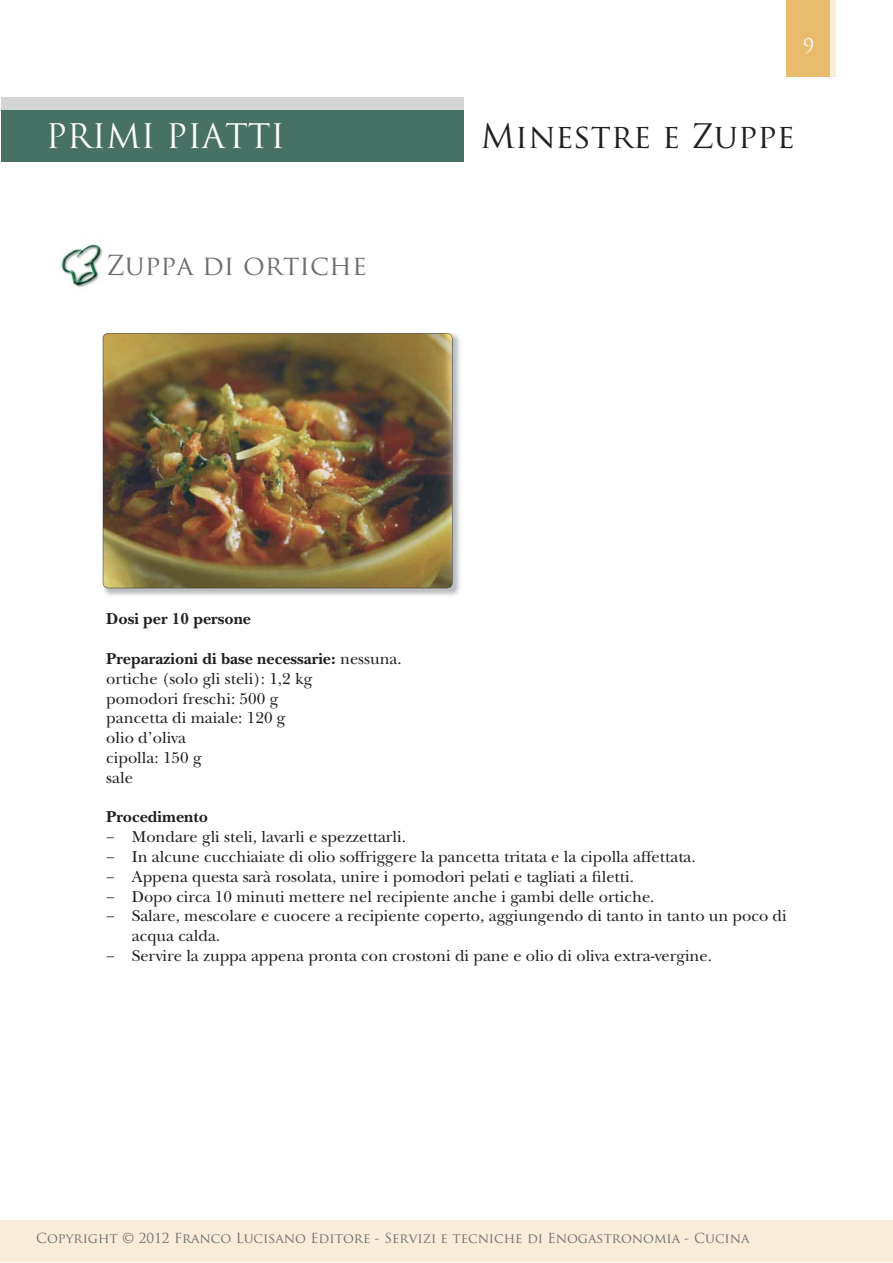
<style>
.page{position:relative;width:893px;height:1263px;background:#fff}
.page>*{position:absolute;margin:0;border:0;box-sizing:border-box;transform-origin:0 0}
.t1{font:33px "Trajan Pro";color:#231f20}
.t2{font:33px "Trajan Pro";color:#fff}
.t3{font:27px "Trajan Pro";color:#6d6e70}
.t4{font:19.5px "Trajan Pro";color:#fff}
.t5{font:16.5px/19.8px "New Baskerville";color:#231f20}
.t6{font:700 16.5px "New Baskerville";color:#231f20}
.t7{font:13.5px "Trajan Pro";color:#6d6e70}
.s1{font-weight:700}
</style>
<div class="page">
<div style="left:1px;top:1220px;width:892px;height:42px;background:#f9ecd8"></div>
<div style="left:791px;top:0;width:44px;height:77px;background:#f9ecd8"></div>
<div style="left:787px;top:0;width:43px;height:77px;background:#e9bb6d"></div>
<img style="left:61px;top:244px;width:42px;height:44px">
<div style="left:1px;top:97px;width:462px;height:51px;background:#d3d6d3"></div>
<div style="left:1px;top:111px;width:462px;height:51px;background:#487165"></div>
<img style="left:103px;top:333px;width:357px;height:263px">
<img style="left:103px;top:333px;width:349px;height:255px">
<p class="t4" style="left:803px;top:35px;width:13px">9</p>
<h1 class="t2" style="left:46px;top:117px;width:241px">PRIMI PIATTI</h1>
<h1 class="t1" style="left:480px;top:117px;width:316px">Minestre e Zuppe</h1>
<h2 class="t3" style="left:106px;top:250px;width:262px">Zuppa di ortiche</h2>
<p class="t6" style="left:106px;top:613px;width:146px">Dosi per 10 persone</p>
<p class="t5" style="left:106px;top:651px;width:297px"><span class="s1">Preparazioni di base necessarie:</span> nessuna. ortiche (solo gli steli): 1,2 kg<br>pomodori freschi: 500 g<br>pancetta di maiale: 120 g<br>olio d’oliva<br>cipolla: 150 g<br>sale</p>
<p class="t6" style="left:106px;top:811px;width:103px">Procedimento</p>
<p class="t5" style="left:106px;top:829px;width:301px">− Mondare gli steli, lavarli e spezzettarli.</p>
<p class="t5" style="left:106px;top:849px;width:591px">− In alcune cucchiaiate di olio soffriggere la pancetta tritata e la cipolla affettata.</p>
<p class="t5" style="left:106px;top:868px;width:529px">− Appena questa sarà rosolata, unire i pomodori pelati e tagliati a filetti.</p>
<p class="t5" style="left:106px;top:888px;width:550px">− Dopo circa 10 minuti mettere nel recipiente anche i gambi delle ortiche.</p>
<p class="t5" style="left:106px;top:908px;width:682px">− Salare, mescolare e cuocere a recipiente coperto, aggiungendo di tanto in tanto un poco di</p>
<p class="t5" style="left:132px;top:928px;width:90px">acqua calda.</p>
<p class="t5" style="left:106px;top:948px;width:607px">− Servire la zuppa appena pronta con crostoni di pane e olio di oliva extra-vergine.</p>
<p class="t7" style="left:36px;top:1231px;width:715px">Copyright © 2012 Franco Lucisano Editore - Servizi e tecniche di Enogastronomia - Cucina</p>
</div>
